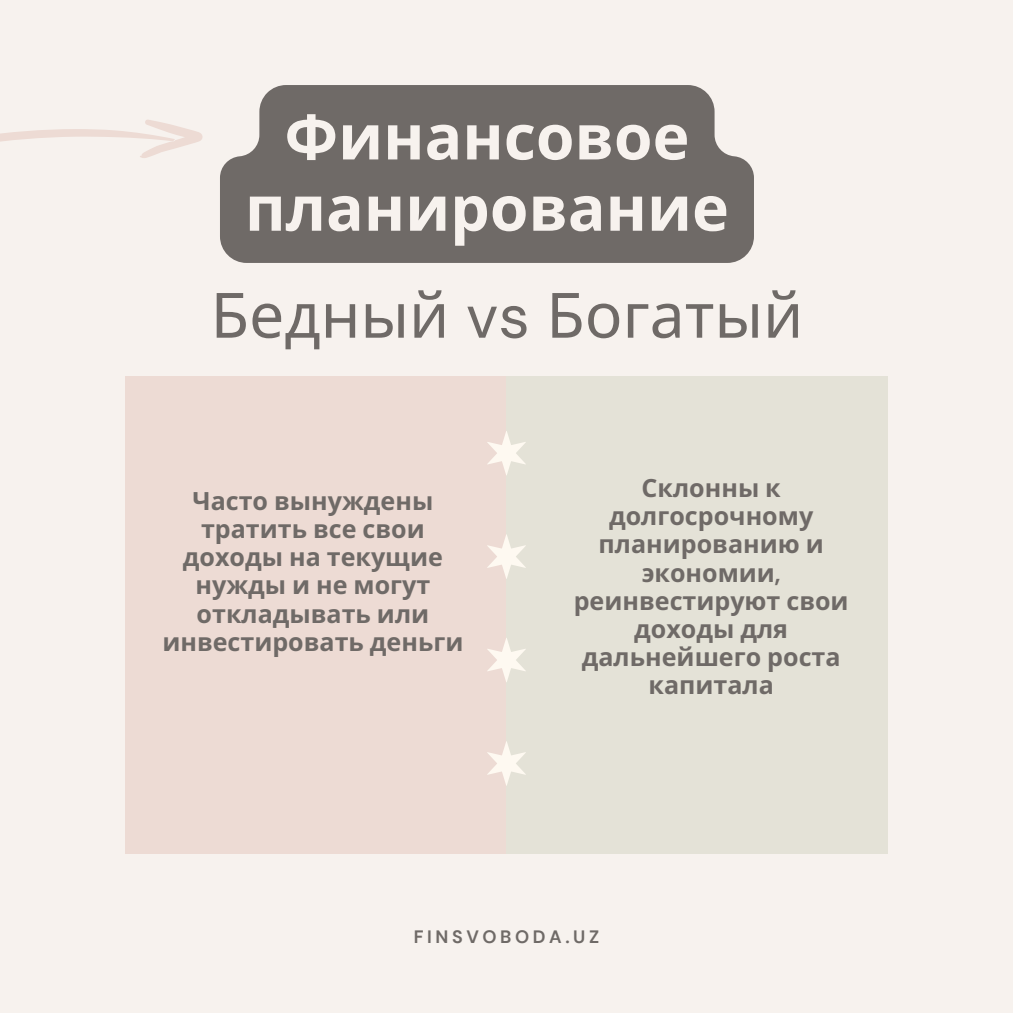
<style>
.page{position:relative;width:1013px;height:1013px;background:#fff}
.page>*{position:absolute;margin:0;border:0;box-sizing:border-box;transform-origin:0 0}
.t1{font:700 62.5px/71.2px "Noto Sans";color:#f7f2ee;text-align:center}
.t2{font:62.5px "Noto Sans";color:#6f6a67}
.t3{font:700 25.12px/28.1px "Noto Sans";color:#6f6a67;text-align:center}
.t4{font:700 17.88px "DM Sans";letter-spacing:.2em;color:#6f6a67}
.s1{font-family:"DM Sans"}
</style>
<div class="page">
<div style="left:0;top:0;width:1012px;height:1012px;background:#f7f2ee"></div>
<div style="left:125px;top:377px;width:382px;height:477px;background:#eddbd4"></div>
<div style="left:506px;top:377px;width:381px;height:477px;background:#e4e2d7"></div>
<svg style="left:487px;top:534px;width:39px;height:45px"></svg>
<svg style="left:487px;top:431px;width:39px;height:44px"></svg>
<svg style="left:487px;top:638px;width:39px;height:44px"></svg>
<svg style="left:487px;top:741px;width:39px;height:44px"></svg>
<svg style="left:0;top:120px;width:203px;height:38px"></svg>
<div style="left:220px;top:85px;width:534px;height:178px;background:#6f6a67"></div>
<h1 class="t1" style="left:245px;top:100px;width:485px">Финансовое планирование</h1>
<h3 class="t2" style="left:211px;top:271px;width:594px">Бедный <span class="s1">vs</span> Богатый</h3>
<h2 class="t3" style="left:162px;top:486px;width:302px">Часто вынуждены тратить все свои доходы на текущие нужды и не могут откладывать или инвестировать деньги</h2>
<p class="t3" style="left:573px;top:473px;width:276px">Склонны к долгосрочному планированию и экономии<span class="s1">, </span>реинвестируют свои доходы для дальнейшего роста капитала</p>
<h3 class="t4" style="left:414px;top:925px;width:187px">FINSVOBODA.UZ</h3>
</div>
